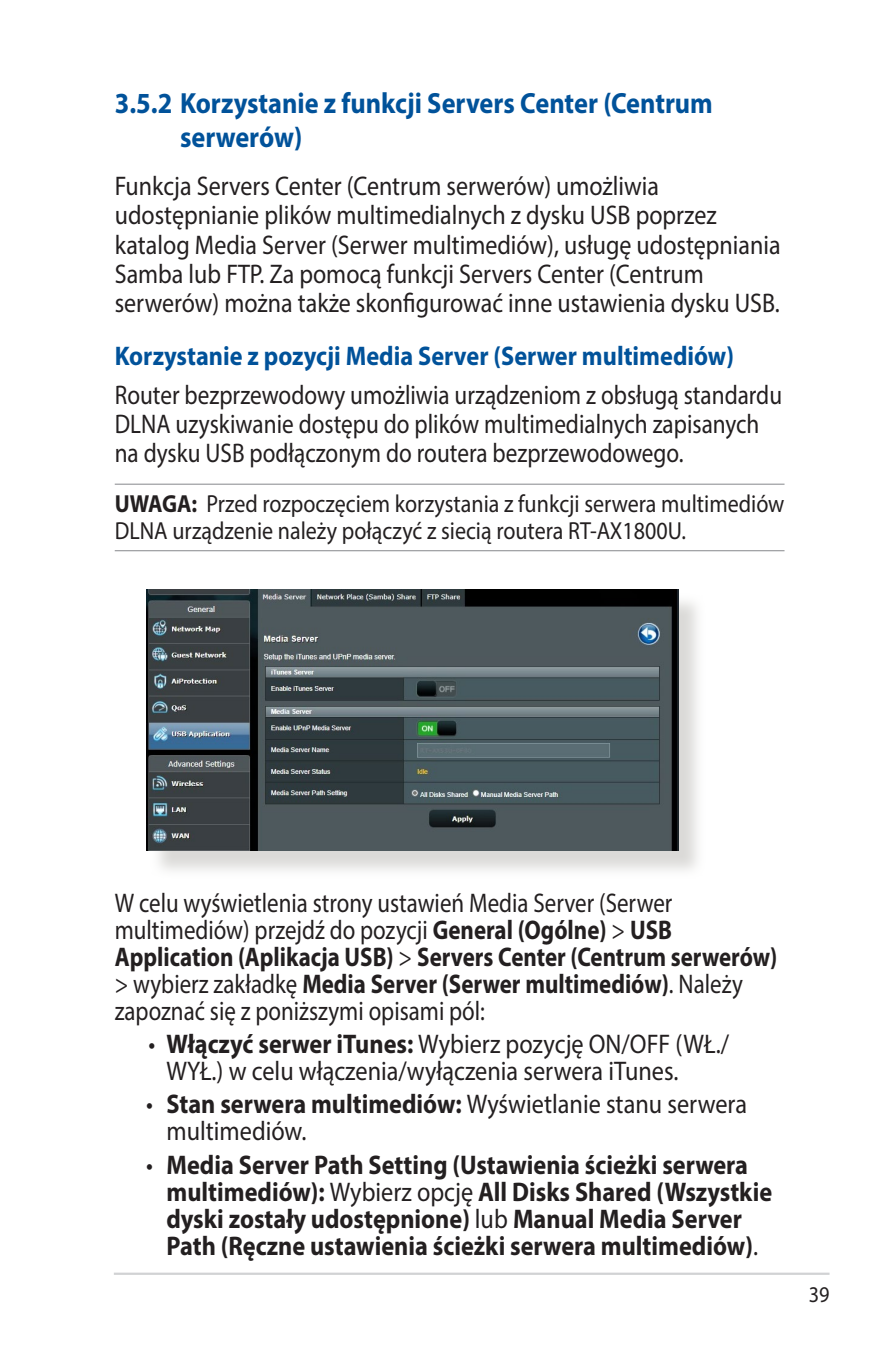
<style>
.page{position:relative;width:893px;height:1346px;background:#fff}
.page>*{position:absolute;margin:0;border:0;box-sizing:border-box;transform-origin:0 0}
.t1{font:700 29.25px/33.8px "Myriad Pro";color:#01529a;scale:.9 1}
.t2{font:27px/29.2px "Myriad Pro";color:#231f20;scale:.89 1}
.t3{font:27px/27px "Myriad Pro";color:#231f20;scale:.85 1}
.t4{font:700 27px/27px "Myriad Pro";color:#231f20;scale:.9 1}
.t5{font:27px/29.2px "Myriad Pro";color:#231f20;scale:.86 1}
.t6{font:27px/27px "Myriad Pro";color:#231f20;scale:.9 1}
.t7{font:700 27px "Myriad Pro";color:#01529a;scale:.9 1}
.t8{font:24.75px/27px "Myriad Pro";color:#231f20;scale:.89 1}
.t9{font:22.5px "Myriad Pro";color:#231f20;scale:.9 1}
.s1{font-weight:700}
.s2{font-weight:400}
</style>
<div class="page">
<hr style="left:114px;top:1272px;width:715px;height:3px;background:#d1d2d4">
<hr style="left:115px;top:484px;width:669px;height:1px;background:#939598">
<hr style="left:115px;top:550px;width:669px;height:1px;background:#939598">
<div style="left:150px;top:592px;width:556px;height:286px;background:#cfcecb;opacity:.75"></div>
<img style="left:147px;top:589px;width:532px;height:262px">
<p class="t1" style="left:180px;top:85px;width:594px;text-indent:-65px">3.5.2 Korzystanie z funkcji Servers Center (Centrum serwerów)</p>
<p class="t2" style="left:115px;top:171px;width:750px">Funkcja Servers Center (Centrum serwerów) umożliwia udostępnianie plików multimedialnych z dysku USB poprzez katalog Media Server (Serwer multimediów), usługę udostępniania Samba lub FTP. Za pomocą funkcji Servers Center (Centrum serwerów) można także skonfigurować inne ustawienia dysku USB.</p>
<p class="t7" style="left:115px;top:338px;width:690px">Korzystanie z pozycji Media Server (Serwer multimediów)</p>
<p class="t5" style="left:115px;top:380px;width:778px">Router bezprzewodowy umożliwia urządzeniom z obsługą standardu<br>DLNA uzyskiwanie dostępu do plików multimedialnych zapisanych na dysku USB podłączonym do routera bezprzewodowego.</p>
<p class="t8" style="left:115px;top:489px;width:754px"><span class="s1">UWAGA:</span> Przed rozpoczęciem korzystania z funkcji serwera multimediów<br>DLNA urządzenie należy połączyć z siecią routera RT-AX1800U.</p>
<p class="t3" style="left:115px;top:888px;width:781px">W celu wyświetlenia strony ustawień Media Server (Serwer multimediów) przejdź do pozycji <span class="s1">General (Ogólne)</span> &gt; <span class="s1">USB Application (Aplikacja USB)</span> &gt; <span class="s1">Servers Center (Centrum serwerów) </span>&gt; wybierz zakładkę <span class="s1">Media Server (Serwer multimediów)</span>. Należy zapoznać się z poniższymi opisami pól:</p>
<p class="t6" style="left:166px;top:1030px;width:627px;text-indent:-18px">• <span class="s1">Włączyć serwer iTunes:</span> Wybierz pozycję ON/OFF (WŁ./<br>WYŁ.) w celu włączenia/wyłączenia serwera iTunes.</p>
<p class="t6" style="left:166px;top:1090px;width:647px;text-indent:-20px">• <span class="s1">Stan serwera multimediów:</span> Wyświetlanie stanu serwera multimediów.</p>
<p class="t4" style="left:166px;top:1150px;width:674px;text-indent:-20px"><span class="s2">•</span> Media Server Path Setting (Ustawienia ścieżki serwera multimediów): <span class="s2">Wybierz opcję</span> All Disks Shared (Wszystkie dyski zostały udostępnione) <span class="s2">lub</span> Manual Media Server Path (Ręczne ustawienia ścieżki serwera multimediów)<span class="s2">.</span></p>
<p class="t9" style="left:809px;top:1281px;width:25px">39</p>
</div>
